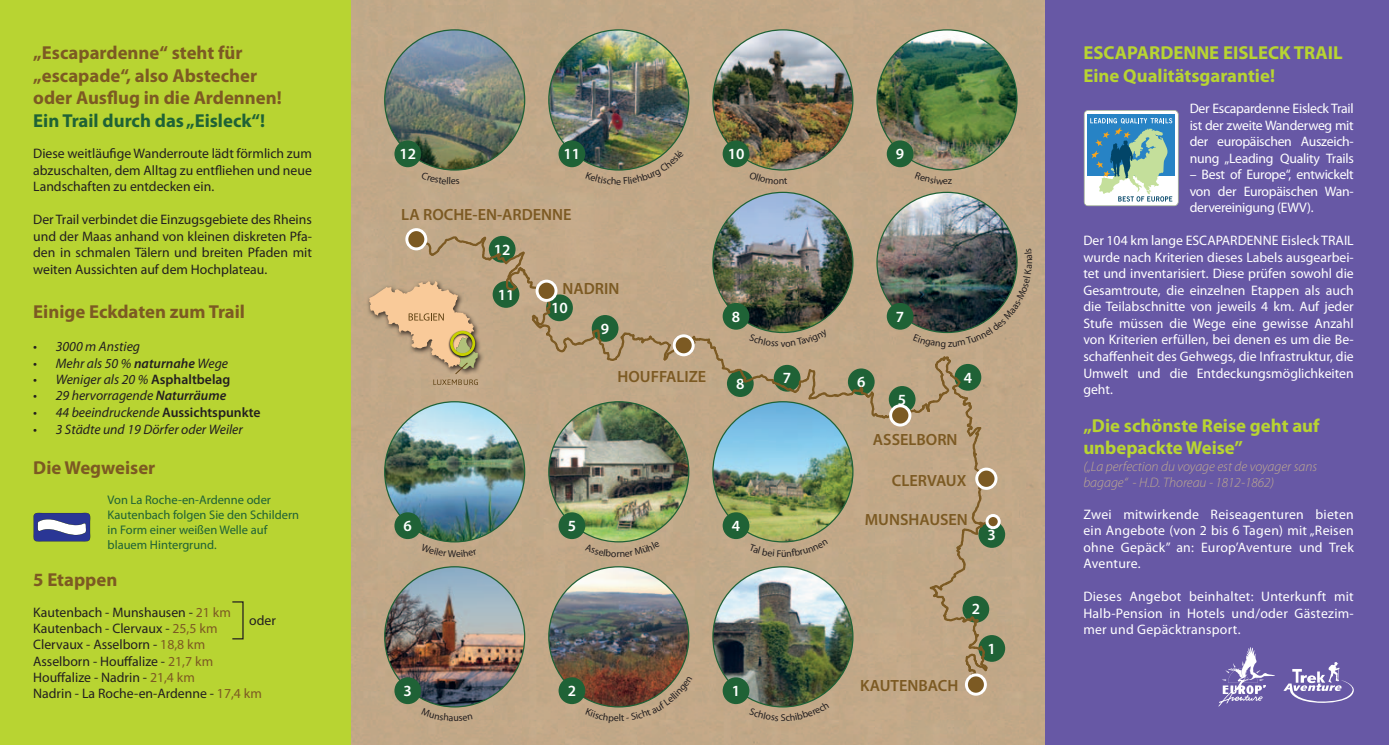
<style>
.page{position:relative;width:1389px;height:745px;background:#fff}
.page>*{position:absolute;margin:0;border:0;box-sizing:border-box;transform-origin:0 0}
.t1{font:700 18.75px/22.5px "Myriad Pro";color:#7c5a23}
.t2{font:700 18.75px/22.5px "Myriad Pro";color:#b8d432}
.t3{font:700 18.75px "Myriad Pro";color:#1f6236}
.t4{font:600 16.25px "Myriad Pro";color:#7c5a23}
.t5{font:600 15.62px "Myriad Pro";color:#fff}
.t6{font:13.75px/16.5px "Myriad Pro";color:#fff;text-align:justify}
.t7{font:13.75px/16.5px "Myriad Pro";color:#231f20;text-align:justify}
.t8{font:italic 13.75px "Myriad Pro";color:#231f20}
.t9{font:italic 300 13.75px/16.5px "Myriad Pro";color:#c0ac90}
.t10{font:12.5px/15px "Myriad Pro";color:#1f6236}
.s1{font-weight:600}
.s2{font-weight:600;font-style:normal}
.s3{color:#7c5a23}
</style>
<div class="page">
<div style="left:351px;top:0;width:694px;height:744px;background:#c1a888"></div>
<div style="left:1045px;top:0;width:344px;height:744px;background:#6758a5"></div>
<div style="left:0;top:0;width:351px;height:744px;background:#b8d432"></div>
<svg style="left:33px;top:512px;width:57px;height:29px;background:#6b74a9"></svg>
<svg style="left:1084px;top:110px;width:95px;height:96px;background:#8fbac4"></svg>
<img style="left:877px;top:192px;width:140px;height:140px;border-radius:70px">
<img style="left:385px;top:30px;width:140px;height:140px;border-radius:70px">
<div style="left:394px;top:140px;width:27px;height:27px;background:#1f6236;border-radius:50%"></div>
<img style="left:549px;top:30px;width:140px;height:140px;border-radius:70px">
<div style="left:559px;top:140px;width:26px;height:27px;background:#1f6236;border-radius:50%"></div>
<img style="left:713px;top:30px;width:140px;height:140px;border-radius:70px">
<div style="left:723px;top:140px;width:26px;height:27px;background:#1f6236;border-radius:50%"></div>
<img style="left:877px;top:30px;width:140px;height:140px;border-radius:70px">
<div style="left:887px;top:140px;width:27px;height:27px;background:#1f6236;border-radius:50%"></div>
<img style="left:713px;top:192px;width:140px;height:140px;border-radius:70px">
<svg style="left:1283px;top:662px;width:71px;height:40px"></svg>
<svg style="left:1219px;top:647px;width:56px;height:59px"></svg>
<svg style="left:407px;top:229px;width:19px;height:20px"></svg>
<div style="left:405px;top:228px;width:22px;height:22px;border:3px solid #fff;border-radius:50%"></div>
<svg style="left:366px;top:278px;width:3px;height:97px"></svg>
<svg style="left:749px;top:171px;width:38px;height:13px"></svg>
<svg style="left:585px;top:149px;width:99px;height:35px;background:#938969"></svg>
<svg style="left:421px;top:171px;width:39px;height:13px"></svg>
<img style="left:369px;top:234px;width:663px;height:488px">
<svg style="left:915px;top:171px;width:37px;height:13px"></svg>
<h1 class="t1" style="left:33px;top:42px;width:250px">„Escapardenne“ steht für „escapade“, also Abstecher oder Ausflug in die Ardennen!</h1>
<h1 class="t3" style="left:33px;top:110px;width:233px">Ein Trail durch das „Eisleck“!</h1>
<p class="t7" style="left:33px;top:145px;width:280px">Diese weitläufige Wanderroute lädt förmlich zum abzuschalten, dem Alltag zu entfliehen und neue Landschaften zu entdecken ein.</p>
<p class="t7" style="left:33px;top:211px;width:280px">Der Trail verbindet die Einzugsgebiete des Rheins und der Maas anhand von kleinen diskreten Pfa&shy;den in schmalen Tälern und breiten Pfaden mit weiten Aussichten auf dem Hochplateau.</p>
<h1 class="t1" style="left:33px;top:300px;width:213px">Einige Eckdaten zum Trail</h1>
<p class="t8" style="left:33px;top:339px;width:108px">• 3000 m Anstieg</p>
<p class="t8" style="left:33px;top:355px;width:196px">• Mehr als 50 % <span class="s1">naturnahe</span> Wege</p>
<p class="t8" style="left:33px;top:372px;width:199px">• Weniger als 20 % <span class="s2">Asphaltbelag</span></p>
<p class="t8" style="left:33px;top:388px;width:195px">• 29 hervorragende <span class="s1">Naturräume</span></p>
<p class="t8" style="left:33px;top:404px;width:229px">• 44 beeindruckende <span class="s2">Aussichtspunkte</span></p>
<p class="t8" style="left:33px;top:422px;width:211px">• 3 Städte und 19 Dörfer oder Weiler</p>
<h1 class="t1" style="left:33px;top:456px;width:124px">Die Wegweiser</h1>
<p class="t10" style="left:108px;top:492px;width:193px">Von La Roche-en-Ardenne oder<br>Kautenbach folgen Sie den Schildern in Form einer weißen Welle auf blauem Hintergrund.</p>
<h1 class="t1" style="left:33px;top:567px;width:86px">5 Etappen</h1>
<p class="t7" style="left:33px;top:604px;width:230px;text-align:left">Kautenbach - Munshausen - <span class="s3">21 km<br></span>Kautenbach - Clervaux - <span class="s3">25,5 km<br></span>Clervaux - Asselborn - <span class="s3">18,8 km<br></span>Asselborn - Houffalize - <span class="s3">21,7 km<br></span>Houffalize - Nadrin - <span class="s3">21,4 km<br></span>Nadrin - La Roche-en-Ardenne - <span class="s3">17,4 km</span></p>
<p class="t7" style="left:249px;top:612px;width:28px">oder</p>
<p class="t5" style="left:399px;top:145px;width:18px">12</p>
<p class="t5" style="left:564px;top:145px;width:18px">11</p>
<p class="t5" style="left:728px;top:145px;width:18px">10</p>
<p class="t5" style="left:896px;top:145px;width:10px">9</p>
<p class="t4" style="left:401px;top:206px;width:172px">LA ROCHE-EN-ARDENNE</p>
<p class="t5" style="left:494px;top:240px;width:18px">12</p>
<p class="t5" style="left:498px;top:285px;width:18px">11</p>
<p class="t4" style="left:562px;top:279px;width:58px">NADRIN</p>
<p class="t5" style="left:551px;top:299px;width:18px">10</p>
<p class="t5" style="left:601px;top:319px;width:10px">9</p>
<p class="t4" style="left:617px;top:367px;width:90px">HOUFFALIZE</p>
<p class="t5" style="left:732px;top:307px;width:10px">8</p>
<p class="t5" style="left:736px;top:374px;width:10px">8</p>
<p class="t5" style="left:404px;top:516px;width:10px">6</p>
<p class="t5" style="left:732px;top:516px;width:10px">4</p>
<p class="t5" style="left:568px;top:516px;width:10px">5</p>
<p class="t5" style="left:896px;top:307px;width:10px">7</p>
<p class="t5" style="left:783px;top:369px;width:10px">7</p>
<p class="t5" style="left:857px;top:373px;width:10px">6</p>
<p class="t5" style="left:898px;top:390px;width:10px">5</p>
<p class="t5" style="left:964px;top:368px;width:10px">4</p>
<p class="t4" style="left:873px;top:430px;width:86px">ASSELBORN</p>
<p class="t4" style="left:892px;top:471px;width:76px">CLERVAUX</p>
<p class="t4" style="left:865px;top:510px;width:105px">MUNSHAUSEN</p>
<p class="t5" style="left:988px;top:525px;width:10px">3</p>
<p class="t5" style="left:404px;top:681px;width:10px">3</p>
<p class="t5" style="left:568px;top:681px;width:10px">2</p>
<p class="t5" style="left:732px;top:681px;width:10px">1</p>
<p class="t4" style="left:860px;top:676px;width:100px">KAUTENBACH</p>
<p class="t5" style="left:972px;top:600px;width:10px">2</p>
<p class="t5" style="left:988px;top:639px;width:10px">1</p>
<h1 class="t2" style="left:1083px;top:42px;width:261px">ESCAPARDENNE EISLECK TRAIL<br>Eine Qualitätsgarantie!</h1>
<p class="t6" style="left:1190px;top:100px;width:166px">Der Escapardenne Eisleck Trail ist der zweite Wanderweg mit der europäischen Auszeich&shy;nung „Leading Quality Trails</p>
<p class="t6" style="left:1190px;top:166px;width:166px">– Best of Europe“, entwickelt von der Europäischen Wan&shy;dervereinigung (EWV).</p>
<p class="t6" style="left:1083px;top:232px;width:272px">Der 104 km lange ESCAPARDENNE Eisleck TRAIL wurde nach Kriterien dieses Labels ausgearbei&shy;tet und inventarisiert. Diese prüfen sowohl die Gesamtroute, die einzelnen Etappen als auch die Teilabschnitte von jeweils 4 km. Auf jeder Stufe müssen die Wege eine gewisse Anzahl von Kriterien erfüllen, bei denen es um die Be&shy;schaffenheit des Gehwegs, die Infrastruktur, die Umwelt und die Entdeckungsmöglichkeiten geht.</p>
<h1 class="t2" style="left:1083px;top:414px;width:238px">„Die schönste Reise geht auf unbepackte Weise”</h1>
<p class="t9" style="left:1083px;top:458px;width:235px">(„La perfection du voyage est de voyager sans bagage“ - H.D. Thoreau - 1812-1862)</p>
<p class="t6" style="left:1083px;top:505px;width:272px">Zwei mitwirkende Reiseagenturen bieten ein Angebote (von 2 bis 6 Tagen) mit „Reisen ohne Gepäck” an: Europ’Aventure und Trek Aventure.</p>
<p class="t6" style="left:1083px;top:588px;width:272px">Dieses Angebot beinhaltet: Unterkunft mit Halb-Pension in Hotels und/oder Gästezim&shy;mer und Gepäcktransport.</p>
</div>
